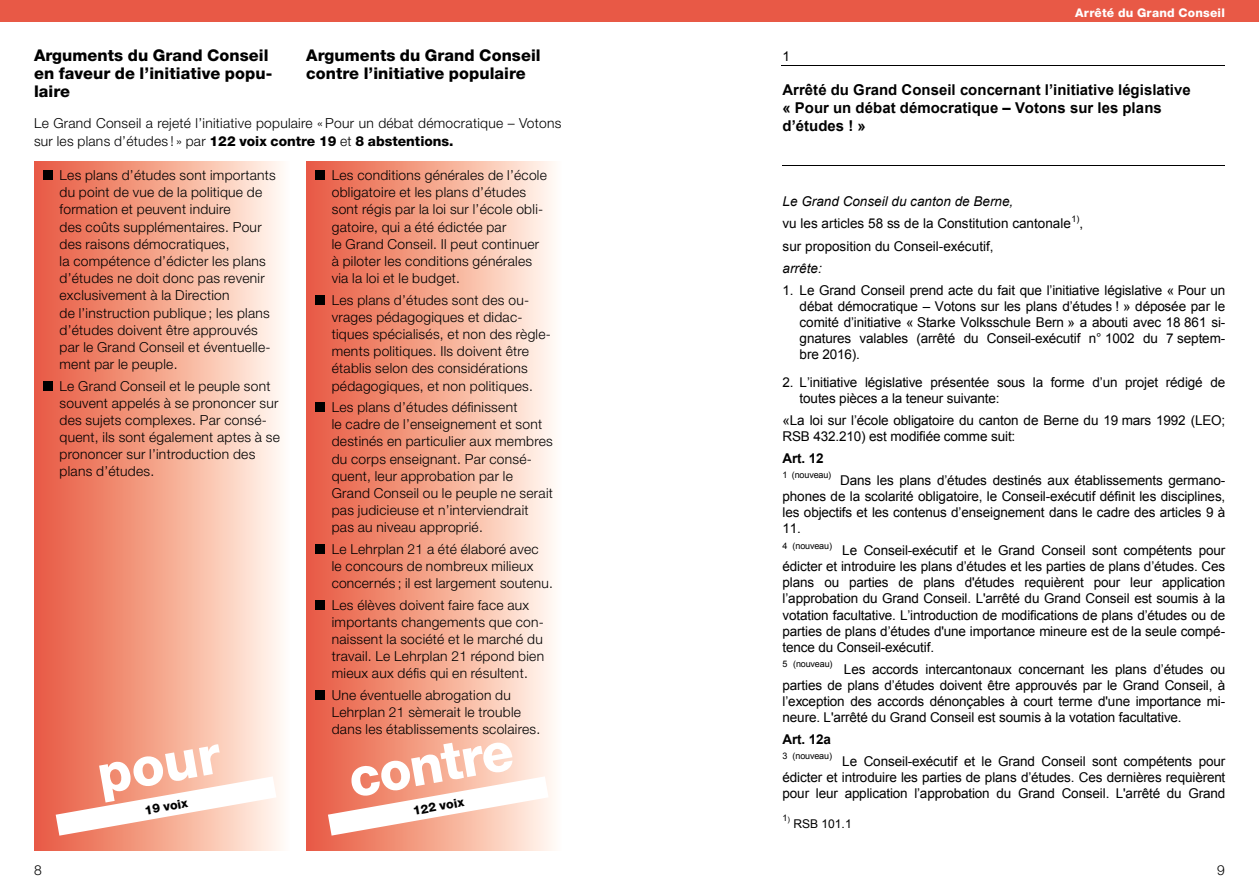
<style>
.page{position:relative;width:1259px;height:893px;background:#fff}
.page>*{position:absolute;margin:0;border:0;box-sizing:border-box;transform-origin:0 0}
.t1{font:800 54px "Helvetica Neue LT Pro";color:#fff}
.t2{font:800 16.2px/17.9px "Helvetica Neue LT Pro";letter-spacing:.005em;color:#000}
.t3{font:700 15px/18px "Arial";letter-spacing:.005em;color:#000}
.t4{font:300 13.8px/17.2px "Helvetica Neue LT Pro";letter-spacing:.02em;color:#000}
.t5{font:13.5px/16px "Arial";letter-spacing:-.01em;color:#000;text-align:justify}
.t6{font:italic 13.5px "Arial";letter-spacing:.005em;color:#000}
.t7{font:700 13.5px "Arial";letter-spacing:-.015em;color:#000}
.t8{font:800 12.45px "Helvetica Neue LT Pro";color:#000}
.t9{font:800 12px "Helvetica Neue LT Pro";letter-spacing:.02em;color:#fff}
.t10{font:12px "Arial";letter-spacing:-.005em;color:#000}
.t11{font:9px "Arial";letter-spacing:-.015em;color:#000}
.s1{font-weight:800}
</style>
<div class="page">
<div style="left:0;top:0;width:629px;height:21px;background:#e85946"></div>
<div style="left:629px;top:0;width:630px;height:21px;background:#e85946"></div>
<div style="left:34px;top:161px;width:255px;height:689px;background:linear-gradient(to right,#e85639,#fffbee)"></div>
<div style="left:306px;top:161px;width:255px;height:689px;background:linear-gradient(to right,#e85639,#fffbee)"></div>
<div style="left:43px;top:170px;width:9px;height:10px;background:#000"></div>
<div style="left:43px;top:381px;width:9px;height:9px;background:#000"></div>
<svg style="left:306px;top:762px;width:255px;height:88px"></svg>
<svg style="left:34px;top:762px;width:255px;height:88px"></svg>
<hr style="left:781px;top:65px;width:444px;height:1px;background:#000">
<hr style="left:782px;top:165px;width:443px;height:1px;background:#000">
<div style="left:315px;top:170px;width:10px;height:10px;background:#000"></div>
<div style="left:315px;top:295px;width:10px;height:10px;background:#000"></div>
<div style="left:315px;top:402px;width:10px;height:10px;background:#000"></div>
<div style="left:315px;top:544px;width:10px;height:10px;background:#000"></div>
<div style="left:315px;top:600px;width:10px;height:10px;background:#000"></div>
<div style="left:315px;top:690px;width:10px;height:10px;background:#000"></div>
<p class="t2" style="left:34px;top:47px;width:240px">Arguments du Grand Conseil en faveur de l’initiative popu&shy;laire</p>
<p class="t2" style="left:306px;top:47px;width:236px">Arguments du Grand Conseil contre l’initiative populaire</p>
<p class="t4" style="left:34px;top:115px;width:529px">Le Grand Conseil a rejeté l’initiative populaire « Pour un débat démocratique – Votons sur les plans d’études ! » par <span class="s1">122 voix contre 19</span> et <span class="s1">8 abstentions.</span></p>
<p class="t4" style="left:60px;top:166px;width:218px">Les plans d’études sont importants du point de vue de la politique de formation et peuvent induire<br>des coûts supplémentaires. Pour des raisons démocratiques,<br>la compétence d’édicter les plans d’études ne doit donc pas revenir exclusivement à la Direction<br>de l’instruction publique ; les plans d’études doivent être approuvés par le Grand Conseil et éventuelle&shy;ment par le peuple.</p>
<p class="t4" style="left:60px;top:377px;width:222px">Le Grand Conseil et le peuple sont souvent appelés à se prononcer sur des sujets complexes. Par consé&shy;quent, ils sont également aptes à se prononcer sur l’introduction des plans d’études.</p>
<h1 class="t1" style="left:92px;top:743px;width:126px;rotate:-10deg">pour</h1>
<p class="t8" style="left:143px;top:803px;width:45px;rotate:-10deg">19 voix</p>
<p class="t4" style="left:332px;top:166px;width:217px">Les conditions générales de l’école obligatoire et les plans d’études sont régis par la loi sur l’école obli&shy;gatoire, qui a été édictée par<br>le Grand Conseil. Il peut continuer à piloter les conditions générales via la loi et le budget.</p>
<p class="t4" style="left:332px;top:291px;width:221px">Les plans d’études sont des ou&shy;vrages pédagogiques et didac&shy;tiques spécialisés, et non des règle&shy;ments politiques. Ils doivent être établis selon des considérations pédagogiques, et non politiques.</p>
<p class="t4" style="left:332px;top:398px;width:223px">Les plans d’études définissent<br>le cadre de l’enseignement et sont destinés en particulier aux membres du corps enseignant. Par consé&shy;quent, leur approbation par le<br>Grand Conseil ou le peuple ne serait pas judicieuse et n’interviendrait pas au niveau approprié.</p>
<p class="t4" style="left:332px;top:540px;width:223px">Le Lehrplan 21 a été élaboré avec<br>le concours de nombreux milieux concernés ; il est largement soutenu.</p>
<p class="t4" style="left:332px;top:596px;width:214px">Les élèves doivent faire face aux importants changements que con&shy;naissent la société et le marché du travail. Le Lehrplan 21 répond bien mieux aux défis qui en résultent.</p>
<p class="t4" style="left:332px;top:686px;width:210px">Une éventuelle abrogation du<br>Lehrplan 21 sèmerait le trouble dans les établissements scolaires.</p>
<h1 class="t1" style="left:343px;top:747px;width:167px;rotate:-10deg">contre</h1>
<p class="t8" style="left:412px;top:803px;width:53px;rotate:-10deg">122 voix</p>
<p class="t9" style="left:1075px;top:6px;width:151px">Arrêté du Grand Conseil</p>
<p class="t5" style="left:782px;top:49px;width:9px">1</p>
<p class="t3" style="left:782px;top:82px;width:410px">Arrêté du Grand Conseil concernant l’initiative législative « Pour un débat démocratique – Votons sur les plans d’études ! »</p>
<p class="t6" style="left:782px;top:193px;width:232px">Le Grand Conseil du canton de Berne,</p>
<p class="t5" style="left:782px;top:216px;width:290px">vu les articles 58 ss de la Constitution cantonale</p>
<p class="t11" style="left:1071px;top:213px;width:10px">1)</p>
<p class="t5" style="left:1079px;top:216px;width:5px">,</p>
<p class="t5" style="left:782px;top:238px;width:212px">sur proposition du Conseil-exécutif,</p>
<p class="t6" style="left:782px;top:259px;width:41px">arrête:</p>
<p class="t5" style="left:799px;top:282px;width:427px;text-indent:-17px">1. Le Grand Conseil prend acte du fait que l’initiative législative « Pour un débat démocratique – Votons sur les plans d’études ! » déposée par le comité d’initiative « Starke Volksschule Bern » a abouti avec 18 861 si&shy;gnatures valables (arrêté du Conseil-exécutif n° 1002 du 7 septem&shy;bre 2016).</p>
<p class="t5" style="left:799px;top:374px;width:427px;text-indent:-17px">2. L’initiative législative présentée sous la forme d’un projet rédigé de toutes pièces a la teneur suivante:</p>
<p class="t5" style="left:782px;top:412px;width:444px">«La loi sur l’école obligatoire du canton de Berne du 19 mars 1992 (LEO;<br>RSB 432.210) est modifiée comme suit:</p>
<p class="t7" style="left:782px;top:449px;width:42px">Art. 12</p>
<p class="t11" style="left:782px;top:469px;width:50px">1 (nouveau)</p>
<p class="t5" style="left:782px;top:472px;width:444px;text-indent:58px">Dans les plans d’études destinés aux établissements germano&shy;phones de la scolarité obligatoire, le Conseil-exécutif définit les disciplines, les objectifs et les contenus d’enseignement dans le cadre des articles 9 à 11.</p>
<p class="t11" style="left:782px;top:539px;width:51px">4 (nouveau)</p>
<p class="t5" style="left:782px;top:543px;width:444px;text-indent:60px">Le Conseil-exécutif et le Grand Conseil sont compétents pour édicter et introduire les plans d’études et les parties de plans d’études. Ces plans ou parties de plans d'études requièrent pour leur application l’approbation du Grand Conseil. L'arrêté du Grand Conseil est soumis à la votation facultative. L’introduction de modifications de plans d’études ou de parties de plans d’études d'une importance mineure est de la seule compé&shy;tence du Conseil-exécutif.</p>
<p class="t11" style="left:782px;top:658px;width:51px">5 (nouveau)</p>
<p class="t5" style="left:782px;top:661px;width:444px;text-indent:61px">Les accords intercantonaux concernant les plans d’études ou parties de plans d’études doivent être approuvés par le Grand Conseil, à l’exception des accords dénonçables à court terme d'une importance mi&shy;neure. L'arrêté du Grand Conseil est soumis à la votation facultative.</p>
<p class="t7" style="left:782px;top:730px;width:50px">Art. 12a</p>
<p class="t11" style="left:782px;top:750px;width:51px">3 (nouveau)</p>
<p class="t5" style="left:782px;top:753px;width:444px;text-indent:60px">Le Conseil-exécutif et le Grand Conseil sont compétents pour édicter et introduire les parties de plans d’études. Ces dernières requièrent pour leur application l’approbation du Grand Conseil. L'arrêté du Grand</p>
<p class="t11" style="left:782px;top:812px;width:9px">1<sub>)</sub></p>
<p class="t10" style="left:793px;top:816px;width:60px">RSB 101.1</p>
<p class="t4" style="left:34px;top:861px;width:9px">8</p>
<p class="t4" style="left:1217px;top:861px;width:9px">9</p>
</div>
